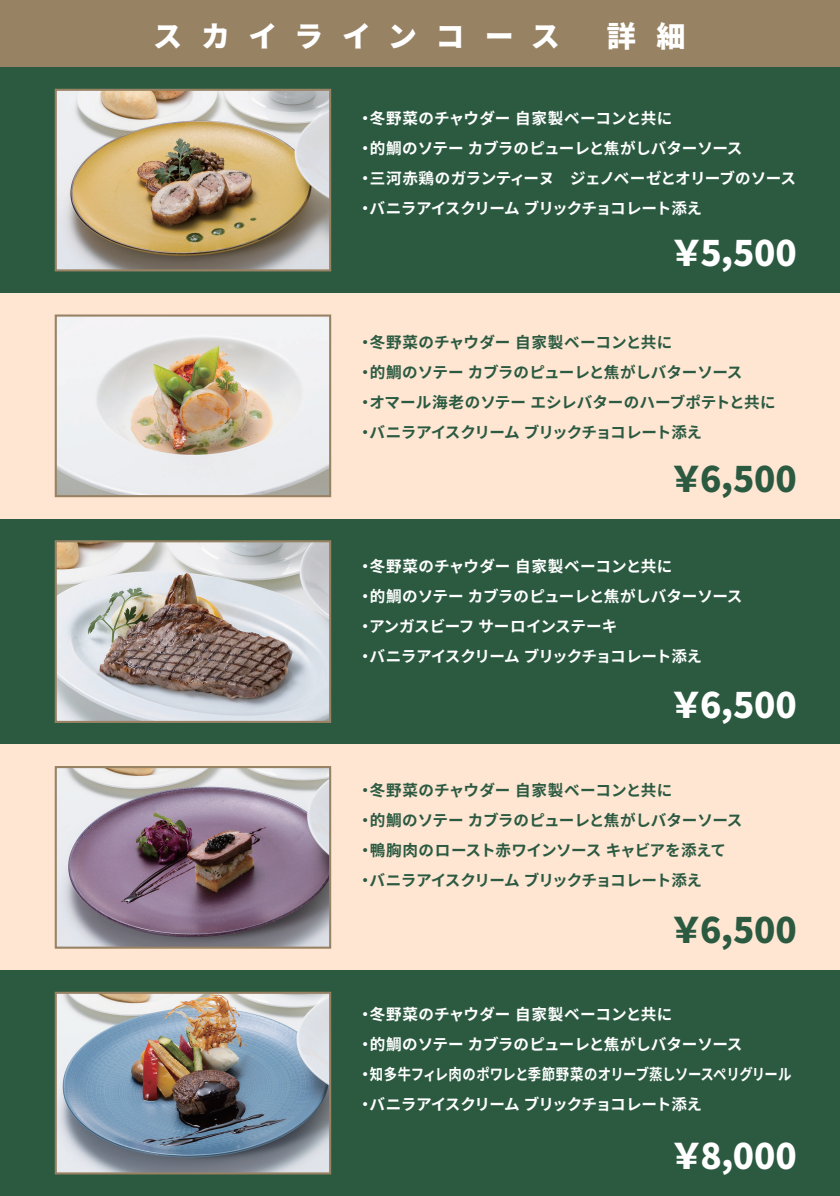
<style>
.page{position:relative;width:840px;height:1196px;background:#fff}
.page>*{position:absolute;margin:0;border:0;box-sizing:border-box;transform-origin:0 0}
.t1{font:900 35.1px "Noto Sans CJ Kjp";color:#fff}
.t2{font:900 35.1px "Noto Sans CJ Kjp";letter-spacing:-.01em;color:#2b5a41}
.t3{font:900 29.1px "Noto Sans CJ Kjp";letter-spacing:.635em;color:#fff}
.t4{font:700 15.6px/30px "Noto Sans CJ Kjp";letter-spacing:-.02em;color:#fff}
.t5{font:700 15.6px/30px "Noto Sans CJ Kjp";letter-spacing:-.015em;color:#2b5a41}
</style>
<div class="page">
<div style="left:0;top:0;width:840px;height:67px;background:#988264"></div>
<div style="left:0;top:67px;width:840px;height:226px;background:#2b5a41"></div>
<div style="left:0;top:293px;width:840px;height:226px;background:#fee6d3"></div>
<div style="left:0;top:519px;width:840px;height:225px;background:#2b5a41"></div>
<div style="left:0;top:744px;width:840px;height:226px;background:#fee6d3"></div>
<div style="left:0;top:970px;width:840px;height:226px;background:#2b5a41"></div>
<img style="left:58px;top:92px;width:270px;height:176px">
<img style="left:58px;top:317px;width:270px;height:177px">
<img style="left:58px;top:543px;width:270px;height:177px">
<img style="left:58px;top:769px;width:270px;height:176px">
<img style="left:58px;top:994px;width:270px;height:177px">
<div style="left:55px;top:89px;width:276px;height:182px;border:2px solid #988264"></div>
<div style="left:55px;top:314px;width:276px;height:183px;border:2px solid #988264"></div>
<div style="left:55px;top:540px;width:276px;height:183px;border:2px solid #988264"></div>
<div style="left:55px;top:766px;width:276px;height:182px;border:2px solid #988264"></div>
<div style="left:55px;top:991px;width:276px;height:183px;border:2px solid #988264"></div>
<h2 class="t3" style="left:153px;top:20px;width:408px">スカイラインコース</h2>
<h2 class="t3" style="left:607px;top:20px;width:80px">詳 細</h2>
<p class="t4" style="left:357px;top:104px;width:440px">・冬野菜のチャウダー 自家製ベーコンと共に<br>・的鯛のソテー カブラのピューレと焦がしバターソース<br>・三河赤鶏のガランティーヌ　ジェノベーゼとオリーブのソース・バニラアイスクリーム ブリックチョコレート添え</p>
<h1 class="t1" style="left:669px;top:233px;width:129px">￥5,500</h1>
<p class="t5" style="left:357px;top:328px;width:420px">・冬野菜のチャウダー 自家製ベーコンと共に<br>・的鯛のソテー カブラのピューレと焦がしバターソース<br>・オマール海老のソテー エシレバターのハーブポテトと共に・バニラアイスクリーム ブリックチョコレート添え</p>
<h1 class="t2" style="left:669px;top:459px;width:129px">￥6,500</h1>
<p class="t4" style="left:357px;top:551px;width:387px">・冬野菜のチャウダー 自家製ベーコンと共に<br>・的鯛のソテー カブラのピューレと焦がしバターソース・アンガスビーフ サーロインステーキ<br>・バニラアイスクリーム ブリックチョコレート添え</p>
<h1 class="t1" style="left:669px;top:685px;width:129px">￥6,500</h1>
<p class="t5" style="left:357px;top:775px;width:387px">・冬野菜のチャウダー 自家製ベーコンと共に<br>・的鯛のソテー カブラのピューレと焦がしバターソース・鴨胸肉のロースト赤ワインソース キャビアを添えて・バニラアイスクリーム ブリックチョコレート添え</p>
<h1 class="t2" style="left:669px;top:910px;width:129px">￥6,500</h1>
<p class="t4" style="left:357px;top:999px;width:436px">・冬野菜のチャウダー 自家製ベーコンと共に<br>・的鯛のソテー カブラのピューレと焦がしバターソース<br>・知多牛フィレ肉のポワレと季節野菜のオリーブ蒸しソースペリグリール・バニラアイスクリーム ブリックチョコレート添え</p>
<h1 class="t1" style="left:669px;top:1136px;width:129px">￥8,000</h1>
</div>
